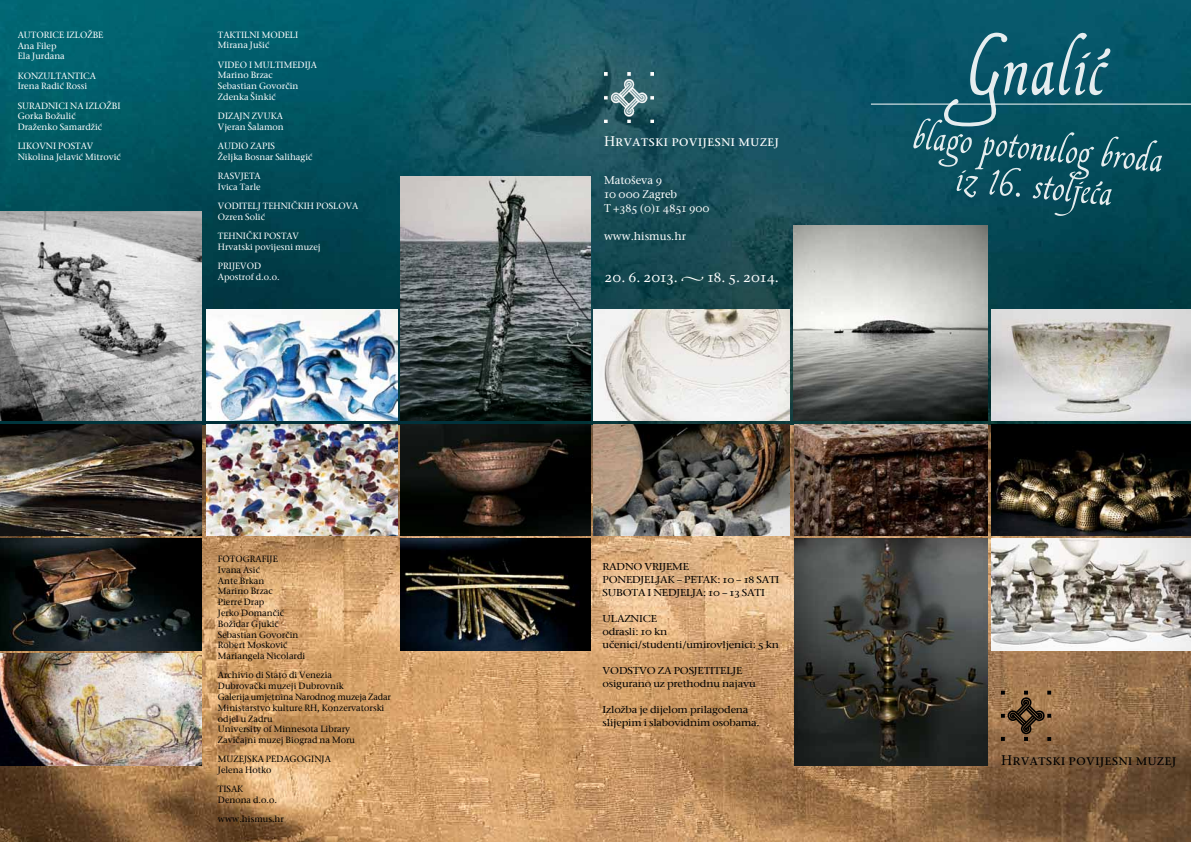
<style>
.page{position:relative;width:1191px;height:842px;background:#fff}
.page>*{position:absolute;margin:0;border:0;box-sizing:border-box;transform-origin:0 0}
.t1{font:500 14px "Stone Serif SCITC";color:#fff}
.t2{font:500 14px "Stone Serif SCITC";color:#000}
.t3{font:500 14px "Stone Serif OSITC";color:#fff}
.t4{font:500 11.2px/14px "Stone Serif OSITC";color:#fff}
.t5{font:500 9.9px/13px "Stone Serif OSITC";letter-spacing:-.02em;color:#000;scale:1.11 1}
.t6{font:500 9px/10.8px "Stone Serif OSITC";color:#fff}
.t7{font:500 9px/10.8px "Stone Serif OSITC";color:#000}
.s1{font-family:"Minion Pro";font-weight:400}
</style>
<div class="page">
<img style="left:0;top:0;width:1191px;height:842px">
<img style="left:991px;top:309px;width:200px;height:112px">
<img style="left:401px;top:176px;width:189px;height:245px">
<img style="left:401px;top:424px;width:189px;height:112px">
<img style="left:991px;top:539px;width:200px;height:111px">
<img style="left:401px;top:539px;width:189px;height:111px">
<svg style="left:1001px;top:691px;width:49px;height:49px;background:#7d5d3d"></svg>
<img style="left:794px;top:539px;width:194px;height:226px">
<img style="left:793px;top:225px;width:195px;height:196px">
<img style="left:794px;top:424px;width:194px;height:112px">
<img style="left:593px;top:424px;width:196px;height:112px">
<img style="left:593px;top:309px;width:196px;height:112px">
<img style="left:991px;top:424px;width:200px;height:112px">
<img style="left:206px;top:309px;width:191px;height:112px">
<img style="left:206px;top:424px;width:191px;height:112px">
<img style="left:0;top:211px;width:201px;height:210px">
<img style="left:0;top:654px;width:201px;height:111px">
<img style="left:0;top:539px;width:201px;height:111px">
<img style="left:0;top:424px;width:201px;height:112px">
<hr style="left:871px;top:104px;width:320px;height:1px;background:#fff">
<svg style="left:913px;top:33px;width:249px;height:183px;background:#1f6271"></svg>
<img style="left:604px;top:73px;width:49px;height:49px">
<p class="t6" style="left:18px;top:29px;width:87px">AUTORICE IZLOŽBE<br>Ana Filep<br>Ela Jurdana</p>
<p class="t6" style="left:18px;top:70px;width:80px">KONZULTANTICA<br>Irena Radić Rossi</p>
<p class="t6" style="left:18px;top:100px;width:104px">SURADNICI NA IZLOŽBI<br>Gorka Božulić<br>Draženko Samardžić</p>
<p class="t6" style="left:18px;top:141px;width:105px">LIKOVNI POSTAV<br>Nikolina Jelavić Mitrović</p>
<p class="t6" style="left:218px;top:29px;width:82px">TAKTILNI MODELI<br>Mirana Jušić</p>
<p class="t6" style="left:218px;top:59px;width:101px">VIDEO I MULTIMEDIJA<br>Marino Brzac<br>Sebastian Govorčin<br>Zdenka Šinkić</p>
<p class="t6" style="left:218px;top:110px;width:67px">DIZAJN ZVUKA<br>Vjeran Šalamon</p>
<p class="t6" style="left:218px;top:140px;width:96px">AUDIO ZAPIS<br>Željka Bosnar Salihagić</p>
<p class="t6" style="left:218px;top:170px;width:44px">RASVJETA<br>Ivica Tarle</p>
<p class="t6" style="left:218px;top:200px;width:142px">VODITELJ TEHNIČKIH POSLOVA<br>Ozren Solić</p>
<p class="t6" style="left:218px;top:230px;width:104px">TEHNIČKI POSTAV<br>Hrvatski povijesni muzej</p>
<p class="t6" style="left:218px;top:260px;width:63px">PRIJEVOD<br>Apostrof d.o.o.</p>
<h1 class="t3" style="left:605px;top:269px;width:175px">20. 6. 2013. <span class="s1">•</span> 18. 5. 2014.</h1>
<h1 class="t1" style="left:604px;top:133px;width:177px">Hrvatski povijesni muzej</h1>
<p class="t4" style="left:604px;top:173px;width:107px">Matoševa 9<br>10 000 Zagreb<br>T +385 (0)1 4851 900</p>
<p class="t4" style="left:604px;top:229px;width:84px">www.hismus.hr</p>
<p class="t7" style="left:218px;top:553px;width:89px">FOTOGRAFIJE<br>Ivana Asić<br>Ante Brkan<br>Marino Brzac<br>Pierre Drap<br>Jerko Domančić<br>Božidar Gjukić<br>Sebastian Govorčin<br>Robert Mosković<br>Mariangela Nicolardi</p>
<p class="t7" style="left:218px;top:670px;width:174px">Archivio di Stato di Venezia<br>Dubrovački muzeji Dubrovnik<br>Galerija umjetnina Narodnog muzeja Zadar<br>Ministarstvo kulture RH, Konzervatorski odjel u Zadru<br>University of Minnesota Library<br>Zavičajni muzej Biograd na Moru</p>
<p class="t7" style="left:218px;top:754px;width:114px">MUZEJSKA PEDAGOGINJA<br>Jelena Hotko</p>
<p class="t7" style="left:218px;top:784px;width:61px">TISAK<br>Denona d.o.o.</p>
<p class="t7" style="left:218px;top:814px;width:68px">www.hismus.hr</p>
<p class="t5" style="left:602px;top:560px;width:161px">RADNO VRIJEME<br>PONEDJELJAK – PETAK: 10 – 18 SATI<br>SUBOTA I NEDJELJA: 10 – 13 SATI</p>
<p class="t5" style="left:602px;top:612px;width:160px">ULAZNICE<br>odrasli: 10 kn učenici/studenti/umirovljenici: 5 kn</p>
<p class="t5" style="left:602px;top:664px;width:139px">VODSTVO ZA POSJETITELJE osigurano uz prethodnu najavu</p>
<p class="t5" style="left:602px;top:703px;width:143px">Izložba je dijelom prilagođena slijepim i slabovidnim osobama.</p>
<h1 class="t2" style="left:1001px;top:751px;width:177px">Hrvatski povijesni muzej</h1>
</div>
